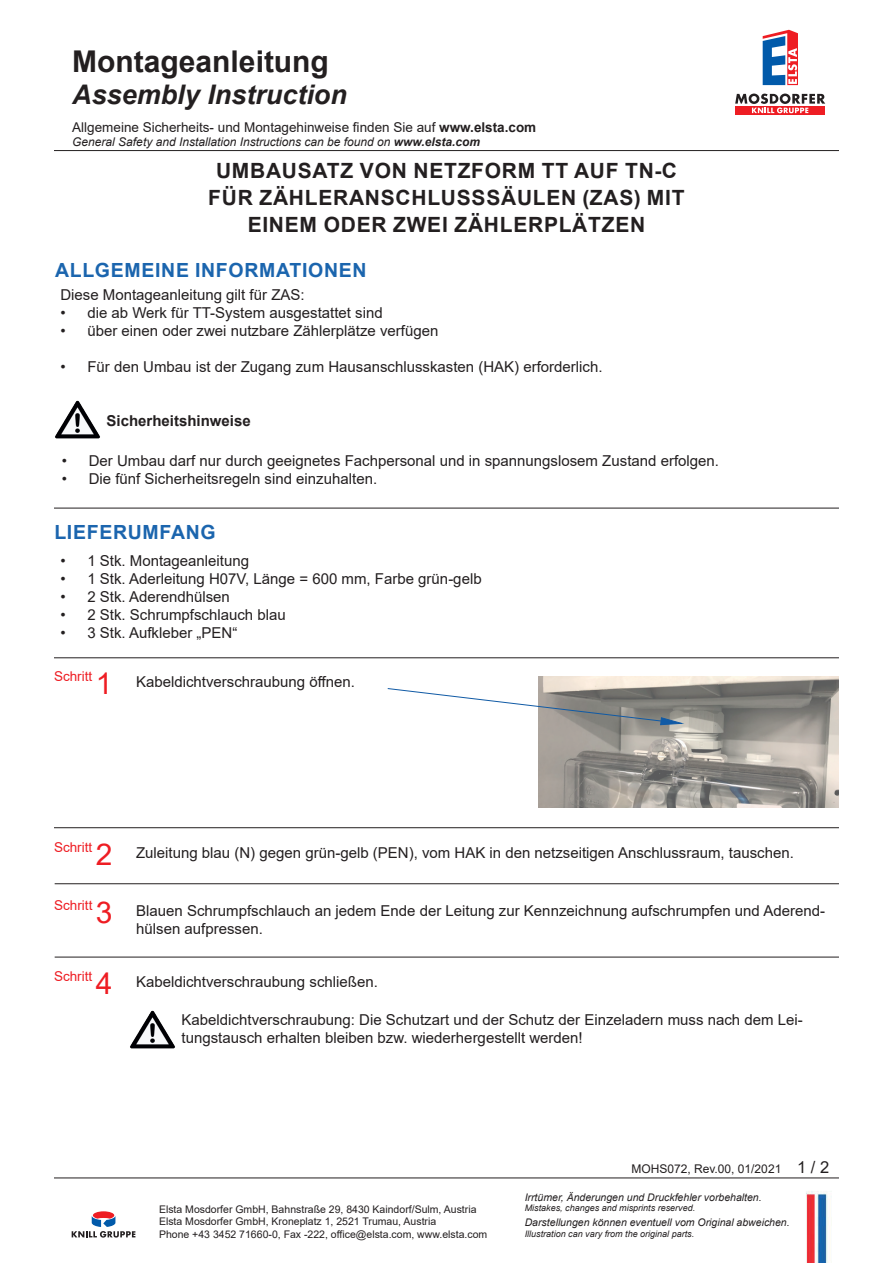
<style>
.page{position:relative;width:893px;height:1263px;background:#fff}
.page>*{position:absolute;margin:0;border:0;box-sizing:border-box;transform-origin:0 0}
.t1{font:700 30px "Arial";color:#231f20}
.t2{font:30px "Arial";color:#ee1d23}
.t3{font:italic 700 27px "Arial";color:#231f20}
.t4{font:700 21px/27px "Arial";letter-spacing:.035em;color:#231f20;text-align:center}
.t5{font:700 19.5px "Arial";letter-spacing:.035em;color:#1b65ae}
.t6{font:16.5px "Arial";color:#231f20}
.t7{font:15px/18px "Arial";color:#231f20}
.t8{font:700 15px "Arial";color:#231f20}
.t9{font:13.5px "Arial";color:#231f20}
.t10{font:13.5px "Arial";color:#ee1d23}
.t11{font:italic 12px "Arial";color:#231f20}
.t12{font:12px "Arial";color:#231f20}
.t13{font:10.5px/12.6px "Arial";color:#231f20}
.t14{font:italic 10.5px "Arial";color:#231f20}
.t15{font:italic 9px "Arial";color:#231f20}
.s1{font-weight:700}
.s2{font-size:30px;color:#ee1d23}
</style>
<div class="page">
<img style="left:793px;top:1178px;width:46px;height:84px">
<hr style="left:54px;top:1177px;width:785px;height:1px;background:#231f20">
<hr style="left:54px;top:150px;width:785px;height:1px;background:#231f20">
<svg style="left:735px;top:113px;width:90px;height:2px"></svg>
<svg style="left:735px;top:94px;width:90px;height:19px"></svg>
<svg style="left:763px;top:30px;width:35px;height:55px"></svg>
<svg style="left:72px;top:1211px;width:63px;height:26px"></svg>
<hr style="left:54px;top:657px;width:785px;height:1px;background:#231f20">
<hr style="left:55px;top:883px;width:784px;height:1px;background:#231f20">
<hr style="left:54px;top:508px;width:785px;height:1px;background:#231f20">
<img style="left:55px;top:400px;width:45px;height:39px">
<hr style="left:54px;top:827px;width:785px;height:1px;background:#231f20">
<img style="left:538px;top:676px;width:301px;height:131px">
<svg style="left:387px;top:688px;width:298px;height:37px"></svg>
<img style="left:130px;top:1010px;width:45px;height:39px">
<hr style="left:55px;top:957px;width:784px;height:1px;background:#231f20">
<h1 class="t1" style="left:72px;top:40px;width:258px">Montageanleitung</h1>
<h2 class="t3" style="left:72px;top:76px;width:276px">Assembly Instruction</h2>
<p class="t9" style="left:72px;top:118px;width:466px">Allgemeine Sicherheits- und Montagehinweise finden Sie auf <span class="s1">www.elsta.com</span></p>
<p class="t11" style="left:72px;top:134px;width:409px">General Safety and Installation Instructions can be found on <span class="s1">www.elsta.com</span></p>
<h3 class="t4" style="left:208px;top:158px;width:478px">UMBAUSATZ VON NETZFORM TT AUF TN-C<br>FÜR ZÄHLERANSCHLUSSSÄULEN (ZAS) MIT<br>EINEM ODER ZWEI ZÄHLERPLÄTZEN</h3>
<h3 class="t5" style="left:55px;top:256px;width:313px">ALLGEMEINE INFORMATIONEN</h3>
<p class="t7" style="left:60px;top:286px;width:246px">Diese Montageanleitung gilt für ZAS:</p>
<p class="t7" style="left:60px;top:304px;width:324px">• die ab Werk für TT-System ausgestattet sind</p>
<p class="t7" style="left:60px;top:322px;width:379px">• über einen oder zwei nutzbare Zählerplätze verfügen</p>
<p class="t7" style="left:60px;top:358px;width:544px">• Für den Umbau ist der Zugang zum Hausanschlusskasten (HAK) erforderlich.</p>
<p class="t8" style="left:107px;top:410px;width:146px">Sicherheitshinweise</p>
<p class="t7" style="left:103px;top:446px;width:116px">Sehr geehrter …,</p>
<p class="t7" style="left:62px;top:452px;width:659px">• Der Umbau darf nur durch geeignetes Fachpersonal und in spannungslosem Zustand erfolgen.</p>
<p class="t7" style="left:62px;top:470px;width:317px">• Die fünf Sicherheitsregeln sind einzuhalten.</p>
<h3 class="t5" style="left:54px;top:518px;width:163px">LIEFERUMFANG</h3>
<p class="t7" style="left:60px;top:552px;width:190px">• 1 Stk. Montageanleitung</p>
<p class="t7" style="left:60px;top:570px;width:423px">• 1 Stk. Aderleitung H07V, Länge = 600 mm, Farbe grün-gelb</p>
<p class="t7" style="left:60px;top:588px;width:171px">• 2 Stk. Aderendhülsen</p>
<p class="t7" style="left:60px;top:606px;width:227px">• 2 Stk. Schrumpfschlauch blau</p>
<p class="t7" style="left:60px;top:624px;width:179px">• 3 Stk. Aufkleber „PEN“</p>
<p class="t10" style="left:54px;top:667px;width:40px">Schritt</p>
<p class="t7" style="left:96px;top:673px;width:261px"><span class="s2">1</span> Kabeldichtverschraubung öffnen.</p>
<p class="t7" style="left:103px;top:671px;width:139px">Vorname Nachname</p>
<p class="t10" style="left:54px;top:838px;width:40px">Schritt</p>
<h1 class="t2" style="left:96px;top:834px;width:18px">2</h1>
<p class="t7" style="left:136px;top:844px;width:659px">Zuleitung blau (N) gegen grün-gelb (PEN), vom HAK in den netzseitigen Anschlussraum, tauschen.</p>
<p class="t10" style="left:54px;top:896px;width:40px">Schritt</p>
<p class="t7" style="left:136px;top:902px;width:690px;text-indent:-40px"><span class="s2">3</span> Blauen Schrumpfschlauch an jedem Ende der Leitung zur Kennzeichnung aufschrumpfen und Aderend&shy;hülsen aufpressen.</p>
<p class="t10" style="left:54px;top:966px;width:40px">Schritt</p>
<p class="t7" style="left:96px;top:972px;width:284px"><span class="s2">4</span> Kabeldichtverschraubung schließen.</p>
<p class="t7" style="left:182px;top:1010px;width:623px">Kabeldichtverschraubung: Die Schutzart und der Schutz der Einzeladern muss nach dem Lei&shy;tungstausch erhalten bleiben bzw. wiederhergestellt werden!</p>
<p class="t13" style="left:159px;top:1203px;width:330px">Elsta Mosdorfer GmbH, Bahnstraße 29, 8430 Kaindorf/Sulm, Austria<br>Elsta Mosdorfer GmbH, Kroneplatz 1, 2521 Trumau, Austria<br>Phone +43 3452 71660-0, Fax -222, office@elsta.com, www.elsta.com</p>
<p class="t12" style="left:631px;top:1160px;width:151px">MOHS072, Rev.00, 01/2021</p>
<p class="t14" style="left:525px;top:1190px;width:238px">Irrtümer, Änderungen und Druckfehler vorbehalten.</p>
<p class="t15" style="left:525px;top:1202px;width:172px">Mistakes, changes and misprints reserved.</p>
<p class="t14" style="left:525px;top:1215px;width:266px">Darstellungen können eventuell vom Original abweichen.</p>
<p class="t15" style="left:525px;top:1227px;width:171px">Illustration can vary from the original parts.</p>
<p class="t6" style="left:797px;top:1155px;width:34px">1 / 2</p>
</div>
